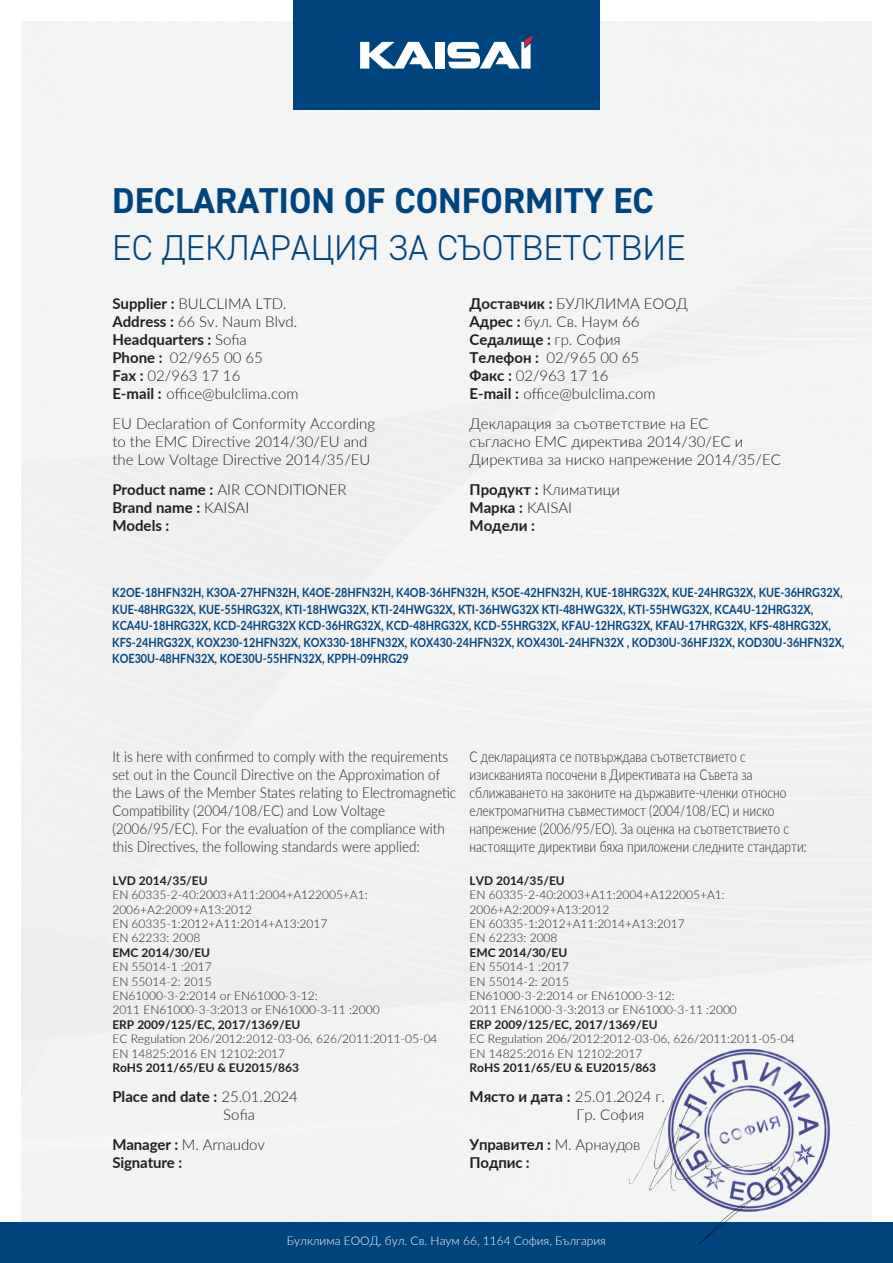
<style>
.page{position:relative;width:893px;height:1263px;background:#fff}
.page>*{position:absolute;margin:0;border:0;box-sizing:border-box;transform-origin:0 0}
.t1{font:300 36px "DIN2014";color:#00447d}
.t2{font:700 36px "DIN2014";color:#00447d}
.t3{font:300 15px/18px "Lato";color:#231f20}
.t4{font:300 15px/18px "Lato";color:#231f20;scale:.9 1}
.t5{font:300 15px/18px "Lato";color:#231f20;scale:.8 1}
.t6{font:700 15px/18px "Lato";letter-spacing:-.005em;color:#231f20}
.t7{font:700 12.75px/16.5px "Lato";color:#00447d;scale:.85 1}
.t8{font:300 12px/14.4px "Lato";color:#231f20}
.t9{font:700 12px "Lato";color:#231f20}
.t10{font:300 12px "Lato";color:#fff}
.s1{font-weight:700}
.s2{font-weight:300}
</style>
<div class="page">
<div style="left:21px;top:21px;width:851px;height:1201px;background:#f2f3f3"></div>
<div style="left:0;top:1222px;width:893px;height:41px;background:#00447d"></div>
<div style="left:293px;top:0;width:307px;height:109px;background:#00447d"></div>
<svg style="left:360px;top:42px;width:73px;height:27px"></svg>
<div style="left:435px;top:42px;width:9px;height:27px;background:#fff"></div>
<svg style="left:447px;top:36px;width:86px;height:33px"></svg>
<img style="left:664px;top:1046px;width:170px;height:170px">
<img style="left:622px;top:1093px;width:179px;height:152px">
<h1 class="t2" style="left:112px;top:177px;width:543px">DECLARATION OF CONFORMITY EC</h1>
<h1 class="t1" style="left:112px;top:226px;width:575px">EC ДЕКЛАРАЦИЯ ЗА СЪОТВЕТСТВИЕ</h1>
<p class="t3" style="left:112px;top:294px;width:188px"><span class="s1">Supplier :</span> BULCLIMA LTD.<br><span class="s1">Address :</span> 66 Sv. Naum Blvd.<br><span class="s1">Headquarters :</span> Sofia<br><span class="s1">Phone :</span> 02/965 00 65<br><span class="s1">Fax :</span> 02/963 17 16<br><span class="s1">Е-mail :</span> office@bulclima.com</p>
<p class="t3" style="left:112px;top:414px;width:264px">EU Declaration of Conformity According to the EMC Directive 2014/30/EU and the Low Voltage Directive 2014/35/EU</p>
<p class="t6" style="left:112px;top:480px;width:236px">Product name : <span class="s2">AIR CONDITIONER<br></span>Brand name : <span class="s2">KAISAI<br></span>Models :</p>
<p class="t3" style="left:469px;top:294px;width:220px"><span class="s1">Доставчик :</span> БУЛКЛИМА ЕООД<br><span class="s1">Адрес :</span> бул. Св. Наум 66<br><span class="s1">Седалище :</span> гр. София<br><span class="s1">Телефон :</span> 02/965 00 65<br><span class="s1">Факс :</span> 02/963 17 16<br><span class="s1">Е-mail :</span> office@bulclima.com</p>
<p class="t3" style="left:469px;top:414px;width:313px">Декларация за съответствие на ЕС<br>съгласно ЕМС директива 2014/30/ЕС и<br>Директива за ниско напрежение 2014/35/ЕС</p>
<p class="t6" style="left:469px;top:480px;width:152px">Продукт : <span class="s2">Климатици<br></span>Марка : <span class="s2">KAISAI<br></span>Модели :</p>
<p class="t7" style="left:112px;top:584px;width:863px">K2OE-18HFN32H, K3OA-27HFN32H, K4OE-28HFN32H, K4OB-36HFN32H, K5OE-42HFN32H, KUE-18HRG32X, KUE-24HRG32X, KUE-36HRG32X, KUE-48HRG32X, KUE-55HRG32X, KTI-18HWG32X, KTI-24HWG32X, KTI-36HWG32X KTI-48HWG32X, KTI-55HWG32X, KCA4U-12HRG32X, KCA4U-18HRG32X, KCD-24HRG32X KCD-36HRG32X, KCD-48HRG32X, KCD-55HRG32X, KFAU-12HRG32X, KFAU-17HRG32X, KFS-48HRG32X, KFS-24HRG32X, KOX230-12HFN32X, KOX330-18HFN32X, KOX430-24HFN32X, KOX430L-24HFN32X , KOD30U-36HFJ32X, KOD30U-36HFN32X, KOE30U-48HFN32X, KOE30U-55HFN32X, KPPH-09HRG29</p>
<p class="t4" style="left:112px;top:747px;width:384px">It is here with confirmed to comply with the requirements set out in the Council Directive on the Approximation of the Laws of the Member States relating to Electromagnetic Compatibility (2004/108/EC) and Low Voltage (2006/95/EC). For the evaluation of the compliance with this Directives, the following standards were applied:</p>
<p class="t9" style="left:112px;top:871px;width:97px">LVD 2014/35/EU</p>
<p class="t8" style="left:112px;top:887px;width:257px">EN 60335-2-40:2003+A11:2004+A122005+A1:<br>2006+A2:2009+A13:2012<br>EN 60335-1:2012+A11:2014+A13:2017<br>EN 62233: 2008</p>
<p class="t9" style="left:112px;top:943px;width:99px">EMC 2014/30/EU</p>
<p class="t8" style="left:112px;top:959px;width:269px">EN 55014-1 :2017<br>EN 55014-2: 2015<br>EN61000-3-2:2014 or EN61000-3-12:<br>2011 EN61000-3-3:2013 or EN61000-3-11 :2000</p>
<p class="t9" style="left:112px;top:1015px;width:190px">ERP 2009/125/EC, 2017/1369/EU</p>
<p class="t8" style="left:112px;top:1031px;width:327px">EC Regulation 206/2012:2012-03-06, 626/2011:2011-05-04<br>EN 14825:2016 EN 12102:2017</p>
<p class="t9" style="left:112px;top:1059px;width:188px">RoHS 2011/65/EU &amp; EU2015/863</p>
<p class="t3" style="left:223px;top:1087px;width:76px;text-indent:-111px"><span class="s1">Place and date :</span> 25.01.2024<br>Sofia</p>
<p class="t6" style="left:112px;top:1135px;width:154px">Manager : <span class="s2">M. Arnaudov<br></span>Signature :</p>
<p class="t5" style="left:469px;top:747px;width:423px">С декларацията се потвърждава съответствието с изискванията посочени в Директивата на Съвета за сближаването на законите на държавите-членки относно електромагнитна съвместимост (2004/108/EC) и ниско напрежение (2006/95/ЕО). За оценка на съответствието с настоящите директиви бяха приложени следните стандарти:</p>
<p class="t9" style="left:469px;top:871px;width:97px">LVD 2014/35/EU</p>
<p class="t8" style="left:469px;top:887px;width:257px">EN 60335-2-40:2003+A11:2004+A122005+A1:<br>2006+A2:2009+A13:2012<br>EN 60335-1:2012+A11:2014+A13:2017<br>EN 62233: 2008</p>
<p class="t9" style="left:469px;top:943px;width:99px">EMC 2014/30/EU</p>
<p class="t8" style="left:469px;top:959px;width:269px">EN 55014-1 :2017<br>EN 55014-2: 2015<br>EN61000-3-2:2014 or EN61000-3-12:<br>2011 EN61000-3-3:2013 or EN61000-3-11 :2000</p>
<p class="t9" style="left:469px;top:1015px;width:190px">ERP 2009/125/EC, 2017/1369/EU</p>
<p class="t8" style="left:469px;top:1031px;width:327px">EC Regulation 206/2012:2012-03-06, 626/2011:2011-05-04<br>EN 14825:2016 EN 12102:2017</p>
<p class="t9" style="left:469px;top:1059px;width:188px">RoHS 2011/65/EU &amp; EU2015/863</p>
<p class="t3" style="left:576px;top:1087px;width:90px;text-indent:-107px"><span class="s1">Място и дата :</span> 25.01.2024 г.<br>Гр. София</p>
<p class="t6" style="left:469px;top:1135px;width:172px">Управител : <span class="s2">M. Арнаудов<br></span>Подпис :</p>
<p class="t10" style="left:287px;top:1232px;width:321px">Булклима ЕООД, бул. Св. Наум 66, 1164 София, България</p>
</div>
